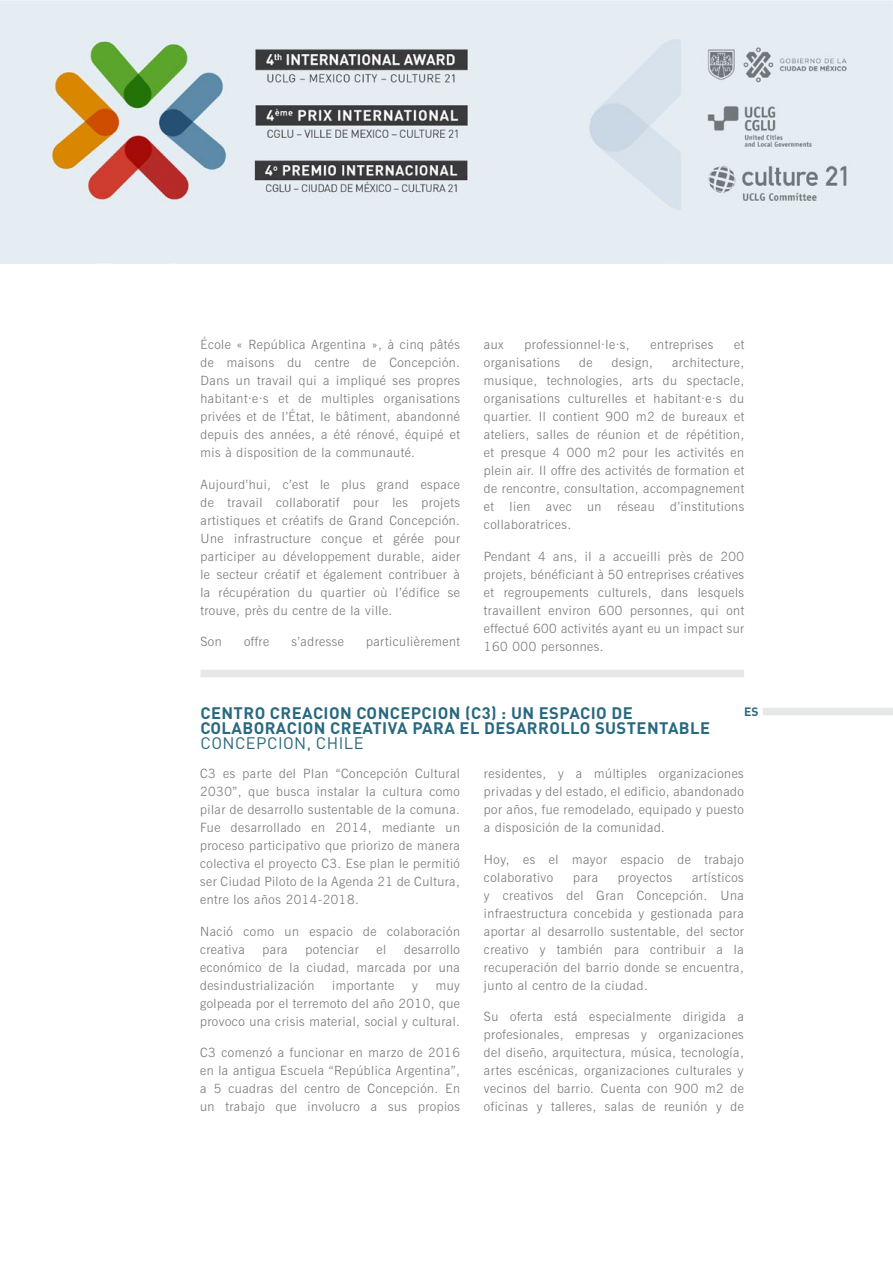
<style>
.page{position:relative;width:893px;height:1263px;background:#fff}
.page>*{position:absolute;margin:0;border:0;box-sizing:border-box;transform-origin:0 0}
.t1{font:700 16.5px/15px "DIN Pro";letter-spacing:.025em;color:#29697f}
.t2{font:16.5px "DIN Pro";letter-spacing:.025em;color:#29697f}
.t3{font:300 12.75px/18px "News Gothic BT";letter-spacing:.04em;color:#777277;text-align:justify}
.t4{font:700 12px "DIN Pro";color:#29697f}
</style>
<div class="page">
<img style="left:0;top:0;width:893px;height:264px">
<div style="left:200px;top:670px;width:544px;height:7px;background:#e6e7e8"></div>
<div style="left:763px;top:708px;width:130px;height:7px;background:#e6e7e8"></div>
<p class="t3" style="left:200px;top:335px;width:261px">École « República Argentina », à cinq pâtés de maisons du centre de Concepción.<br>Dans un travail qui a impliqué ses propres habitant·e·s et de multiples organisations privées et de l’État, le bâtiment, abandonné depuis des années, a été rénové, équipé et mis à disposition de la communauté.</p>
<p class="t3" style="left:200px;top:475px;width:261px">Aujourd’hui, c’est le plus grand espace de travail collaboratif pour les projets artistiques et créatifs de Grand Concepción.<br>Une infrastructure conçue et gérée pour participer au développement durable, aider le secteur créatif et également contribuer à la récupération du quartier où l’édifice se trouve, près du centre de la ville.</p>
<p class="t3" style="left:200px;top:632px;width:23px">Son</p>
<p class="t3" style="left:244px;top:632px;width:27px">offre</p>
<p class="t3" style="left:291px;top:632px;width:54px">s’adresse</p>
<p class="t3" style="left:366px;top:632px;width:95px">particulièrement</p>
<p class="t3" style="left:484px;top:335px;width:21px">aux</p>
<p class="t3" style="left:525px;top:335px;width:107px">professionnel·le·s,</p>
<p class="t3" style="left:651px;top:335px;width:64px">entreprises</p>
<p class="t3" style="left:734px;top:335px;width:12px">et</p>
<p class="t3" style="left:484px;top:353px;width:78px">organisations</p>
<p class="t3" style="left:579px;top:353px;width:15px">de</p>
<p class="t3" style="left:612px;top:353px;width:43px">design,</p>
<p class="t3" style="left:484px;top:353px;width:262px;text-indent:188px">architecture, musique, technologies, arts du spectacle, organisations culturelles et habitant·e·s du quartier. Il contient 900 m2 de bureaux et ateliers, salles de réunion et de répétition, et presque 4 000 m2 pour les activités en plein air. Il offre des activités de formation et de rencontre, consultation, accompagnement et lien avec un réseau d’institutions collaboratrices.</p>
<p class="t3" style="left:484px;top:547px;width:262px">Pendant 4 ans, il a accueilli près de 200 projets, bénéficiant à 50 entreprises créatives et regroupements culturels, dans lesquels travaillent environ 600 personnes, qui ont effectué 600 activités ayant eu un impact sur 160 000 personnes.</p>
<p class="t1" style="left:200px;top:705px;width:511px">CENTRO CREACION CONCEPCION (C3) : UN ESPACIO DE<br>COLABORACION CREATIVA PARA EL DESARROLLO SUSTENTABLE</p>
<p class="t2" style="left:200px;top:732px;width:165px">CONCEPCION, CHILE</p>
<p class="t3" style="left:200px;top:764px;width:261px">C3 es parte del Plan “Concepción Cultural 2030”, que busca instalar la cultura como pilar de desarrollo sustentable de la comuna.<br>Fue desarrollado en 2014, mediante un proceso participativo que priorizo de manera colectiva el proyecto C3. Ese plan le permitió ser Ciudad Piloto de la Agenda 21 de Cultura, entre los años 2014-2018.</p>
<p class="t3" style="left:200px;top:922px;width:261px">Nació como un espacio de colaboración creativa</p>
<p class="t4" style="left:744px;top:703px;width:16px">ES</p>
<p class="t3" style="left:484px;top:765px;width:261px">residentes, y a múltiples organizaciones privadas y del estado, el edificio, abandonado por años, fue remodelado, equipado y puesto a disposición de la comunidad.</p>
<p class="t3" style="left:484px;top:850px;width:261px">Hoy, es el mayor espacio de trabajo colaborativo</p>
<p class="t3" style="left:484px;top:868px;width:261px;text-indent:208px">artísticos y creativos del Gran Concepción. Una infraestructura concebida y gestionada para aportar al desarrollo sustentable, del sector creativo y también para contribuir a la recuperación del barrio donde se encuentra, junto al centro de la ciudad.</p>
<p class="t3" style="left:484px;top:1008px;width:261px">Su oferta está especialmente dirigida a profesionales, empresas y organizaciones del diseño, arquitectura, música, tecnología, artes escénicas, organizaciones culturales y vecinos del barrio. Cuenta con 900 m2 de oficinas y talleres, salas de reunión y de</p>
<p class="t3" style="left:573px;top:868px;width:27px">para</p>
<p class="t3" style="left:618px;top:868px;width:56px">proyectos</p>
<p class="t3" style="left:200px;top:940px;width:261px;text-indent:204px">desarrollo económico de la ciudad, marcada por una desindustrialización</p>
<p class="t3" style="left:263px;top:940px;width:27px">para</p>
<p class="t3" style="left:306px;top:940px;width:55px">potenciar</p>
<p class="t3" style="left:377px;top:940px;width:11px">el</p>
<p class="t3" style="left:332px;top:976px;width:64px">importante</p>
<p class="t3" style="left:412px;top:976px;width:7px">y</p>
<p class="t3" style="left:200px;top:976px;width:261px;text-indent:236px">muy golpeada por el terremoto del año 2010, que provoco una crisis material, social y cultural.</p>
<p class="t3" style="left:200px;top:1044px;width:261px">C3 comenzó a funcionar en marzo de 2016 en la antigua Escuela “República Argentina”, a 5 cuadras del centro de Concepción. En un trabajo que involucro a sus propios</p>
</div>
